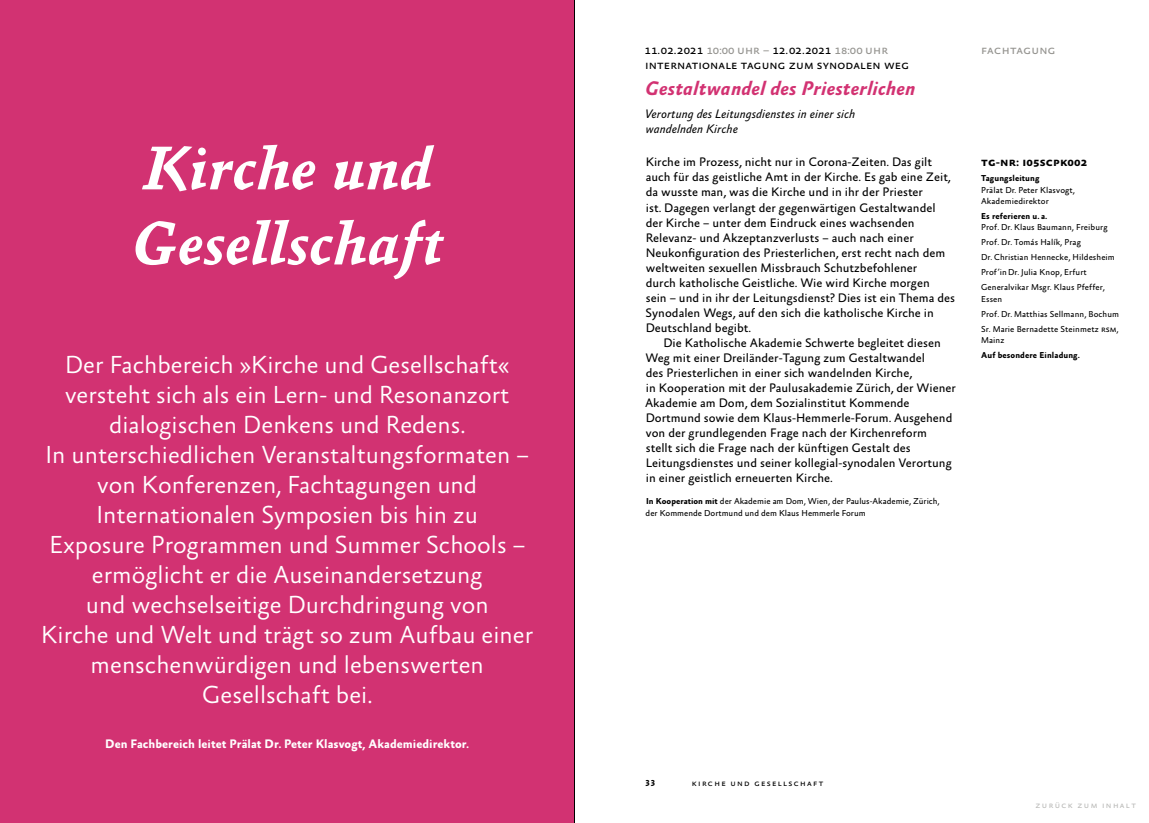
<style>
.page{position:relative;width:1149px;height:823px;background:#fff}
.page>*{position:absolute;margin:0;border:0;box-sizing:border-box;transform-origin:0 0}
.t1{font:italic 700 62.5px/75px "Absara OT";color:#fff}
.t2{font:300 25px/30px "Absara Sans OT";color:#fff;text-align:center}
.t3{font:italic 700 20px "Absara Sans OT";color:#d23272}
.t4{font:12.5px/15px "Absara Sans OT";color:#000}
.t5{font:700 12.5px "Absara Sans OT";color:#fff}
.t6{font:italic 12.5px/15px "Absara Sans OT";color:#000}
.t7{font:700 12.5px "Absara Sans OT";letter-spacing:.01em;color:#000}
.t8{font:12.5px "Absara Sans OT";letter-spacing:.025em;color:#959490}
.t9{font:8.75px/15px "Absara Sans OT";letter-spacing:.01em;color:#000}
.t10{font:700 8.75px "Absara Sans OT";letter-spacing:.01em;color:#000}
.t11{font:8.75px "Absara Sans OT";letter-spacing:.15em;color:#000}
.t12{font:8.75px "Absara Sans OT";letter-spacing:.15em;color:#bcbcba}
.s1{color:#959490}
.s2{font-weight:700}
</style>
<div class="page">
<div style="left:0;top:0;width:574px;height:822px;background:#d23272"></div>
<hr style="left:574px;top:0;width:1px;height:822px;background:#000">
<h1 class="t1" style="left:131px;top:133px;width:314px">Kirche und<br>Gesellschaft</h1>
<p class="t2" style="left:41px;top:351px;width:493px">Der Fachbereich »Kirche und Gesellschaft« versteht sich als ein Lern- und Resonanzort dialogischen Denkens und Redens.<br>In unterschiedlichen Veranstaltungsformaten – von Konferenzen, Fachtagungen und Internationalen Symposien bis hin zu<br>Exposure Programmen und Summer Schools – ermöglicht er die Auseinandersetzung<br>und wechselseitige Durchdringung von<br>Kirche und Welt und trägt so zum Aufbau einer menschenwürdigen und lebenswerten Gesellschaft bei.</p>
<p class="t5" style="left:105px;top:737px;width:365px">Den Fachbereich leitet Prälat Dr. Peter Klasvogt, Akademiedirektor.</p>
<p class="t4" style="left:644px;top:43px;width:266px">11.02.2021 <span class="s1">10:00 U hr –</span> 12.02.2021 <span class="s1">18:00 U hr<br></span>Internationale Tagung zum Synodalen Weg</p>
<h3 class="t3" style="left:644px;top:78px;width:272px">Gestaltwandel des Priesterlichen</h3>
<p class="t6" style="left:645px;top:107px;width:211px">Verortung des Leitungsdienstes in einer sich wandelnden Kirche</p>
<p class="t4" style="left:645px;top:155px;width:311px">Kirche im Prozess, nicht nur in Corona-Zeiten. Das gilt auch für das geistliche Amt in der Kirche. Es gab eine Zeit, da wusste man, was die Kirche und in ihr der Priester<br>ist. Dagegen verlangt der gegenwärtigen Gestaltwandel der Kirche – unter dem Eindruck eines wachsenden Relevanz- und Akzeptanzverlusts – auch nach einer Neukonfiguration des Priesterlichen, erst recht nach dem weltweiten sexuellen Missbrauch Schutzbefohlener<br>durch katholische Geistliche. Wie wird Kirche morgen<br>sein – und in ihr der Leitungsdienst? Dies ist ein Thema des Synodalen Wegs, auf den sich die katholische Kirche in Deutschland begibt.</p>
<p class="t4" style="left:645px;top:335px;width:312px;text-indent:18px">Die Katholische Akademie Schwerte begleitet diesen Weg mit einer Dreiländer-Tagung zum Gestaltwandel<br>des Priesterlichen in einer sich wandelnden Kirche,<br>in Kooperation mit der Paulusakademie Zürich, der Wiener Akademie am Dom, dem Sozialinstitut Kommende Dortmund sowie dem Klaus-Hemmerle-Forum. Ausgehend von der grundlegenden Frage nach der Kirchenreform<br>stellt sich die Frage nach der künftigen Gestalt des Leitungsdienstes und seiner kollegial-synodalen Verortung in einer geistlich erneuerten Kirche.</p>
<p class="t9" style="left:645px;top:496px;width:295px;line-height:11.2px"><span class="s2">In Kooperation mit</span> der Akademie am Dom, Wien, der Paulus-Akademie, Zürich, der Kommende Dortmund und dem Klaus Hemmerle Forum</p>
<p class="t8" style="left:980px;top:43px;width:76px">Fachtagung</p>
<p class="t7" style="left:980px;top:156px;width:108px">TG-NR: I05SCpk002</p>
<p class="t10" style="left:980px;top:174px;width:60px">Tagungsleitung</p>
<p class="t9" style="left:980px;top:185px;width:95px;line-height:11.2px">Prälat Dr. Peter Klasvogt,<br>Akademiedirektor</p>
<p class="t10" style="left:980px;top:211px;width:68px">Es referieren u. a.</p>
<p class="t9" style="left:980px;top:220px;width:135px">Prof. Dr. Klaus Baumann, Freiburg<br>Prof. Dr. Tomás Halík, Prag<br>Dr. Christian Hennecke, Hildesheim<br>Prof’inDr. Julia Knop, Erfurt<br>Generalvikar Msgr. Klaus Pfeffer,</p>
<p class="t9" style="left:980px;top:291px;width:139px">Essen<br>Prof. Dr. Matthias Sellmann, Bochum<br>Sr. Marie Bernadette Steinmetz RSM,</p>
<p class="t9" style="left:980px;top:333px;width:25px">Mainz</p>
<p class="t10" style="left:980px;top:350px;width:100px">Auf besondere Einladung.</p>
<p class="t10" style="left:645px;top:778px;width:11px">33</p>
<p class="t11" style="left:691px;top:778px;width:133px">Ki rche und -G esellschaf t</p>
<p class="t12" style="left:1035px;top:800px;width:102px">Zurück zum Inhalt</p>
</div>
